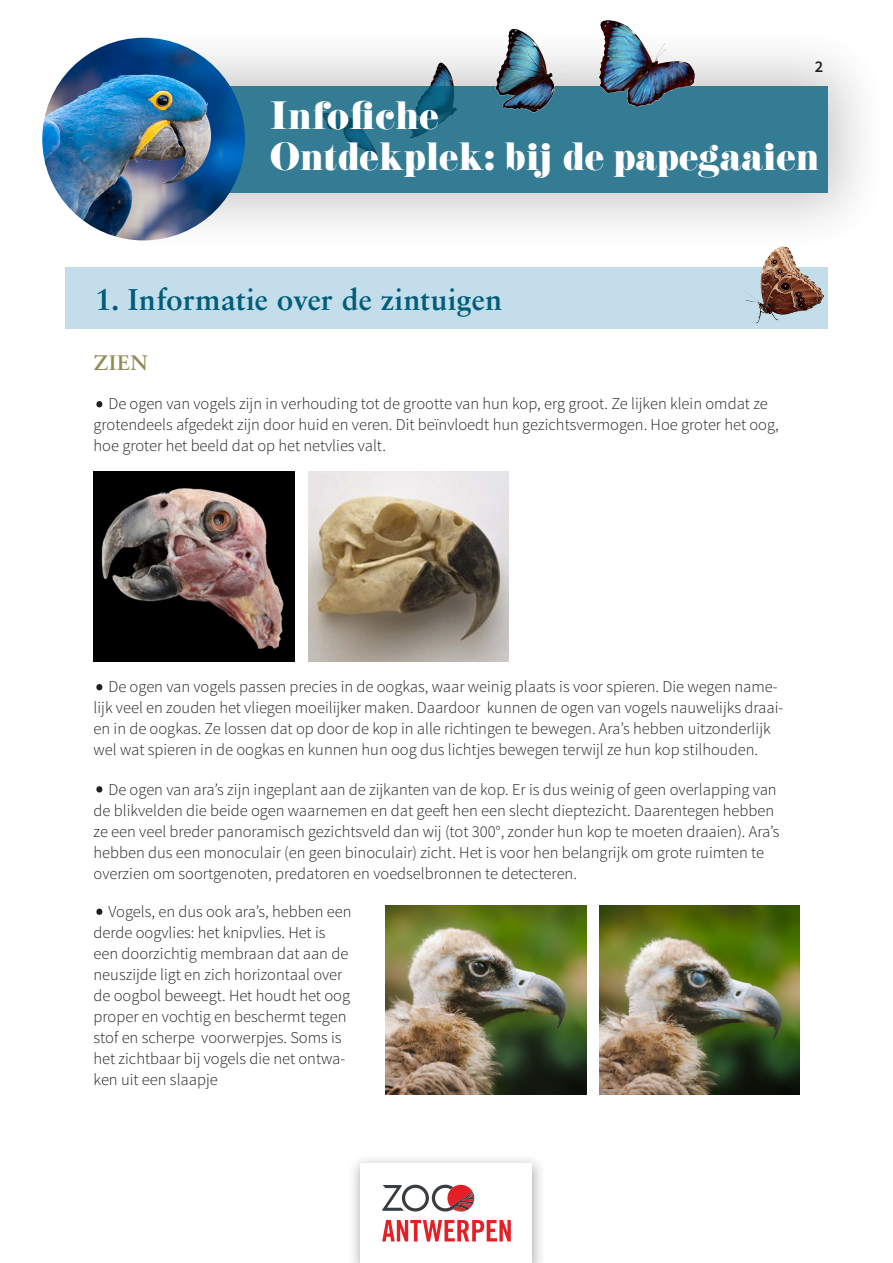
<style>
.page{position:relative;width:893px;height:1263px;background:#fff}
.page>*{position:absolute;margin:0;border:0;box-sizing:border-box;transform-origin:0 0}
.t1{font:66px "Source Sans Pro";color:#231f20}
.t2{font:34.5px/40.7px "Eloquent JF Regular Pro";letter-spacing:.01em;color:#fff}
.t3{font:700 30px "Sabon LT";letter-spacing:.01em;color:#015c79}
.t4{font:700 21px "Sabon LT";color:#908c57}
.t5{font:300 16.5px/21px "Source Sans Pro";color:#231f20}
.t6{font:600 16.5px "Source Sans Pro";color:#231f20}
</style>
<div class="page">
<div style="left:61px;top:23px;width:830px;height:232px;background:#231f20;opacity:.32"></div>
<svg style="left:230px;top:86px;width:598px;height:106px;background:#307990"></svg>
<img style="left:455px;top:20px;width:282px;height:181px">
<div style="left:347px;top:1154px;width:199px;height:109px;background:#231f20;opacity:.37"></div>
<div style="left:361px;top:1163px;width:171px;height:100px;background:#fff"></div>
<svg style="left:382px;top:1220px;width:129px;height:21px"></svg>
<svg style="left:382px;top:1185px;width:92px;height:26px"></svg>
<img style="left:42px;top:38px;width:203px;height:202px;border-radius:101px">
<div style="left:65px;top:267px;width:763px;height:62px;background:#c3ddea"></div>
<img style="left:730px;top:239px;width:98px;height:85px">
<div style="left:93px;top:471px;width:202px;height:191px;background:#000"></div>
<img style="left:101px;top:487px;width:183px;height:163px">
<img style="left:308px;top:472px;width:200px;height:189px">
<img style="left:599px;top:905px;width:200px;height:190px">
<img style="left:385px;top:905px;width:201px;height:190px">
<p class="t6" style="left:815px;top:56px;width:10px">2</p>
<h2 class="t2" style="left:270px;top:97px;width:551px">Infofiche<br>Ontdekplek: bij de papegaaien</h2>
<p class="t3" style="left:95px;top:281px;width:408px">1. Informatie over de zintuigen</p>
<p class="t4" style="left:94px;top:350px;width:56px">ZIEN</p>
<p class="t1" style="left:94px;top:362px;width:13px">.</p>
<p class="t5" style="left:94px;top:394px;width:687px;text-indent:15px">De ogen van vogels zijn in verhouding tot de grootte van hun kop, erg groot. Ze lijken klein omdat ze grotendeels afgedekt zijn door huid en veren. Dit beïnvloedt hun gezichtsvermogen. Hoe groter het oog, hoe groter het beeld dat op het netvlies valt.</p>
<p class="t5" style="left:94px;top:676px;width:691px;text-indent:15px">De ogen van vogels passen precies in de oogkas, waar weinig plaats is voor spieren. Die wegen name&shy;lijk veel en zouden het vliegen moeilijker maken. Daardoor kunnen de ogen van vogels nauwelijks draai&shy;en in de oogkas. Ze lossen dat op door de kop in alle richtingen te bewegen. Ara’s hebben uitzonderlijk wel wat spieren in de oogkas en kunnen hun oog dus lichtjes bewegen terwijl ze hun kop stilhouden.</p>
<p class="t1" style="left:94px;top:747px;width:13px">.</p>
<p class="t1" style="left:94px;top:644px;width:13px">.</p>
<p class="t5" style="left:94px;top:779px;width:688px;text-indent:15px">De ogen van ara’s zijn ingeplant aan de zijkanten van de kop. Er is dus weinig of geen overlapping van de blikvelden die beide ogen waarnemen en dat geeft hen een slecht dieptezicht. Daarentegen hebben ze een veel breder panoramisch gezichtsveld dan wij (tot 300°, zonder hun kop te moeten draaien). Ara’s hebben dus een monoculair (en geen binoculair) zicht. Het is voor hen belangrijk om grote ruimten te overzien om soortgenoten, predatoren en voedselbronnen te detecteren.</p>
<p class="t1" style="left:94px;top:869px;width:13px">.</p>
<p class="t5" style="left:94px;top:901px;width:259px;text-indent:15px">Vogels, en dus ook ara’s, hebben een derde oogvlies: het knipvlies. Het is een doorzichtig membraan dat aan de neuszijde ligt en zich horizontaal over de oogbol beweegt. Het houdt het oog proper en vochtig en beschermt tegen stof en scherpe voorwerpjes. Soms is het zichtbaar bij vogels die net ontwa&shy;ken uit een slaapje</p>
</div>
